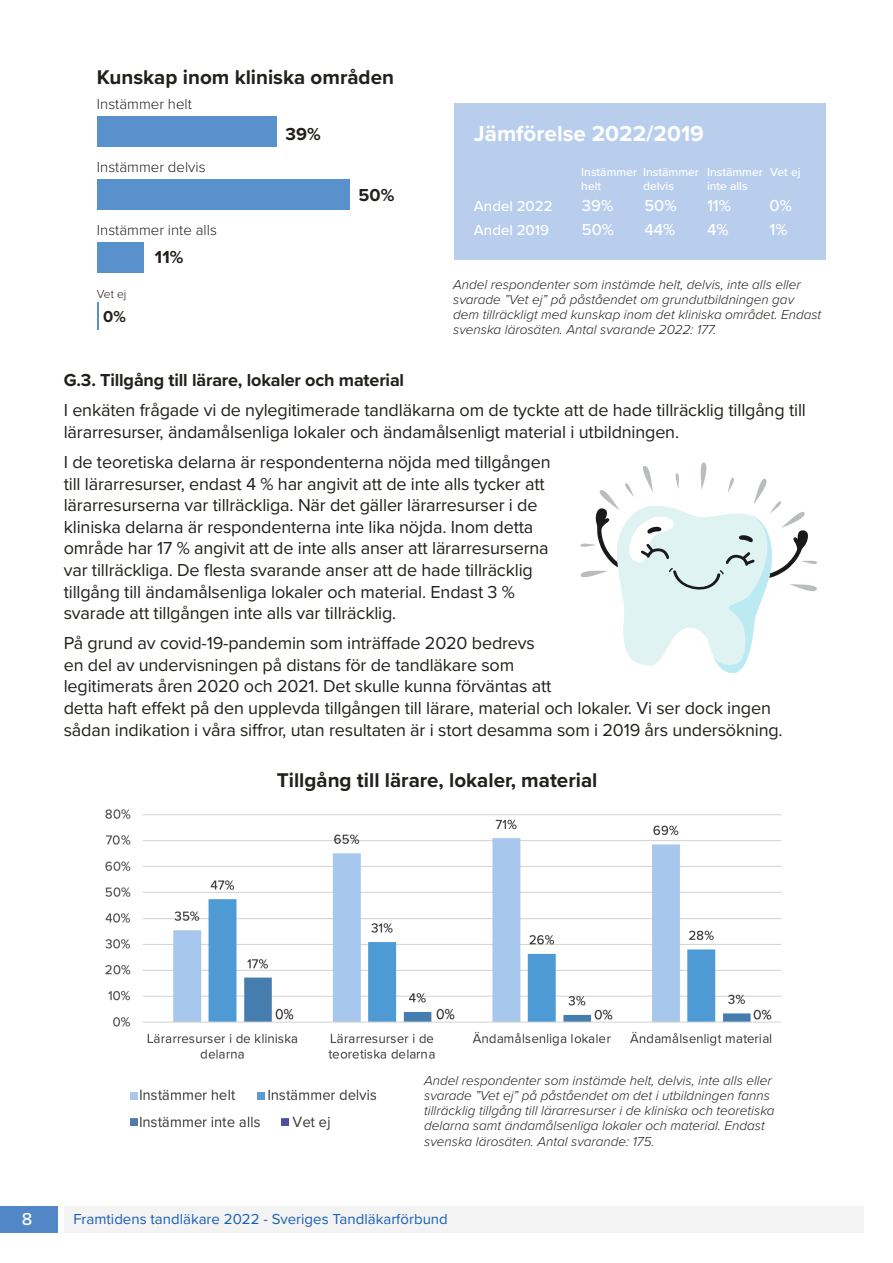
<style>
.page{position:relative;width:893px;height:1263px;background:#fff}
.page>*{position:absolute;margin:0;border:0;box-sizing:border-box;transform-origin:0 0}
.t1{font:700 22.5px "Proxima Nova";color:#fff}
.t2{font:700 20.55px "Proxima Nova";color:#21201c}
.t3{font:18px/21.6px "Proxima Nova";letter-spacing:-.01em;color:#21201c}
.Styckeformat_7{font:700 18px "Proxima Nova";letter-spacing:-.01em;color:#21201c}
.t4{font:500 18px "Proxima Nova";color:#fff}
.t5{font:500 16.5px "Proxima Nova";color:#fff}
.t6{font:700 16.5px "Proxima Nova";color:#21201c}
.t7{font:15px "Proxima Nova";color:#1860b4}
.t8{font:300 15px "Proxima Nova";color:#21201c}
.t9{font:500 15px "Proxima Nova";color:#fff}
.Styckeformat_3{font:italic 300 13.5px/15px "Proxima Nova";color:#21201c}
.t10{font:500 12px/14.4px "Proxima Nova";color:#fff}
.t11{font:300 12px "Proxima Nova";color:#21201c}
</style>
<div class="page">
<div style="left:0;top:1206px;width:58px;height:26px;background:#5187c6"></div>
<div style="left:64px;top:1206px;width:799px;height:26px;background:#f3f3f3"></div>
<img style="left:105px;top:809px;width:677px;height:250px">
<img style="left:140px;top:1089px;width:237px;height:12px">
<img style="left:276px;top:1009px;width:18px;height:11px">
<img style="left:436px;top:1009px;width:18px;height:11px">
<img style="left:594px;top:1009px;width:18px;height:11px">
<img style="left:754px;top:1009px;width:18px;height:11px">
<div style="left:97px;top:116px;width:179px;height:31px;background:#5891cb"></div>
<div style="left:97px;top:179px;width:252px;height:31px;background:#5891cb"></div>
<div style="left:97px;top:242px;width:47px;height:30px;background:#5891cb"></div>
<div style="left:455px;top:104px;width:371px;height:156px;background:#b9ceed"></div>
<svg style="left:97px;top:302px;width:1px;height:28px"></svg>
<img style="left:140px;top:1116px;width:190px;height:14px">
<svg style="left:580px;top:462px;width:237px;height:212px"></svg>
<div style="left:130px;top:1092px;width:8px;height:8px;background:#adc7eb"></div>
<div style="left:130px;top:1118px;width:8px;height:8px;background:#547caa"></div>
<div style="left:251px;top:1061px;width:15px;height:43px;background:#fff"></div>
<div style="left:257px;top:1092px;width:8px;height:7px;background:#5f9ad5"></div>
<div style="left:275px;top:1115px;width:16px;height:43px;background:#fff"></div>
<div style="left:281px;top:1118px;width:8px;height:8px;background:#4c509e"></div>
<p class="t2" style="left:97px;top:62px;width:299px">Kunskap inom kliniska områden</p>
<p class="t8" style="left:97px;top:93px;width:97px">Instämmer helt</p>
<p class="t8" style="left:97px;top:156px;width:110px">Instämmer delvis</p>
<p class="t8" style="left:97px;top:218px;width:122px">Instämmer inte alls</p>
<p class="Styckeformat_7" style="left:155px;top:244px;width:30px">11%</p>
<p class="Styckeformat_7" style="left:285px;top:120px;width:37px">39%</p>
<p class="Styckeformat_7" style="left:359px;top:181px;width:37px">50%</p>
<p class="t1" style="left:474px;top:116px;width:231px">Jämförelse 2022/2019</p>
<p class="t10" style="left:581px;top:164px;width:57px">Instämmer helt</p>
<p class="t10" style="left:643px;top:164px;width:57px">Instämmer delvis</p>
<p class="t10" style="left:707px;top:164px;width:57px">Instämmer inte alls</p>
<p class="t10" style="left:770px;top:165px;width:32px">Vet ej</p>
<p class="t9" style="left:474px;top:195px;width:80px">Andel 2022</p>
<p class="t5" style="left:582px;top:193px;width:33px">39%</p>
<p class="t5" style="left:644px;top:193px;width:34px">50%</p>
<p class="t5" style="left:707px;top:193px;width:26px">11%</p>
<p class="t5" style="left:769px;top:193px;width:24px">0%</p>
<p class="t9" style="left:474px;top:219px;width:77px">Andel 2019</p>
<p class="t5" style="left:582px;top:217px;width:34px">50%</p>
<p class="t5" style="left:644px;top:217px;width:32px">44%</p>
<p class="t5" style="left:707px;top:217px;width:23px">4%</p>
<p class="t5" style="left:769px;top:217px;width:20px">1%</p>
<p class="t11" style="left:97px;top:285px;width:31px">Vet ej</p>
<p class="Styckeformat_3" style="left:453px;top:276px;width:370px">Andel respondenter som instämde helt, delvis, inte alls eller svarade ”Vet ej” på påståendet om grundutbildningen gav dem tillräckligt med kunskap inom det kliniska området. Endast svenska lärosäten. Antal svarande 2022: 177.</p>
<p class="t6" style="left:103px;top:304px;width:24px">0%</p>
<p class="Styckeformat_7" style="left:64px;top:367px;width:342px">G.3. Tillgång till lärare, lokaler och material</p>
<p class="t3" style="left:64px;top:399px;width:744px">I enkäten frågade vi de nylegitimerade tandläkarna om de tyckte att de hade tillräcklig tillgång till lärarresurser, ändamålsenliga lokaler och ändamålsenligt material i utbildningen.</p>
<p class="t3" style="left:64px;top:450px;width:488px">I de teoretiska delarna är respondenterna nöjda med tillgången till lärarresurser, endast 4 % har angivit att de inte alls tycker att lärarresurserna var tillräckliga. När det gäller lärarresurser i de kliniska delarna är respondenterna inte lika nöjda. Inom detta område har 17 % angivit att de inte alls anser att lärarresurserna var tillräckliga. De flesta svarande anser att de hade tillräcklig tillgång till ändamålsenliga lokaler och material. Endast 3 % svarade att tillgången inte alls var tillräcklig.</p>
<p class="t3" style="left:64px;top:632px;width:720px">På grund av covid-19-pandemin som inträffade 2020 bedrevs<br>en del av undervisningen på distans för de tandläkare som<br>legitimerats åren 2020 och 2021. Det skulle kunna förväntas att<br>detta haft effekt på den upplevda tillgången till lärare, material och lokaler. Vi ser dock ingen sådan indikation i våra siffror, utan resultaten är i stort desamma som i 2019 års undersökning.</p>
<p class="t2" style="left:277px;top:765px;width:322px">Tillgång till lärare, lokaler, material</p>
<p class="Styckeformat_3" style="left:424px;top:1073px;width:352px">Andel respondenter som instämde helt, delvis, inte alls eller svarade ”Vet ej” på påståendet om det i utbildningen fanns tillräcklig tillgång till lärarresurser i de kliniska och teoretiska delarna samt ändamålsenliga lokaler och material. Endast svenska lärosäten. Antal svarande: 175.</p>
<p class="t4" style="left:22px;top:1206px;width:12px">8</p>
<p class="t7" style="left:73px;top:1208px;width:376px">Framtidens tandläkare 2022 - Sveriges Tandläkarförbund</p>
</div>
